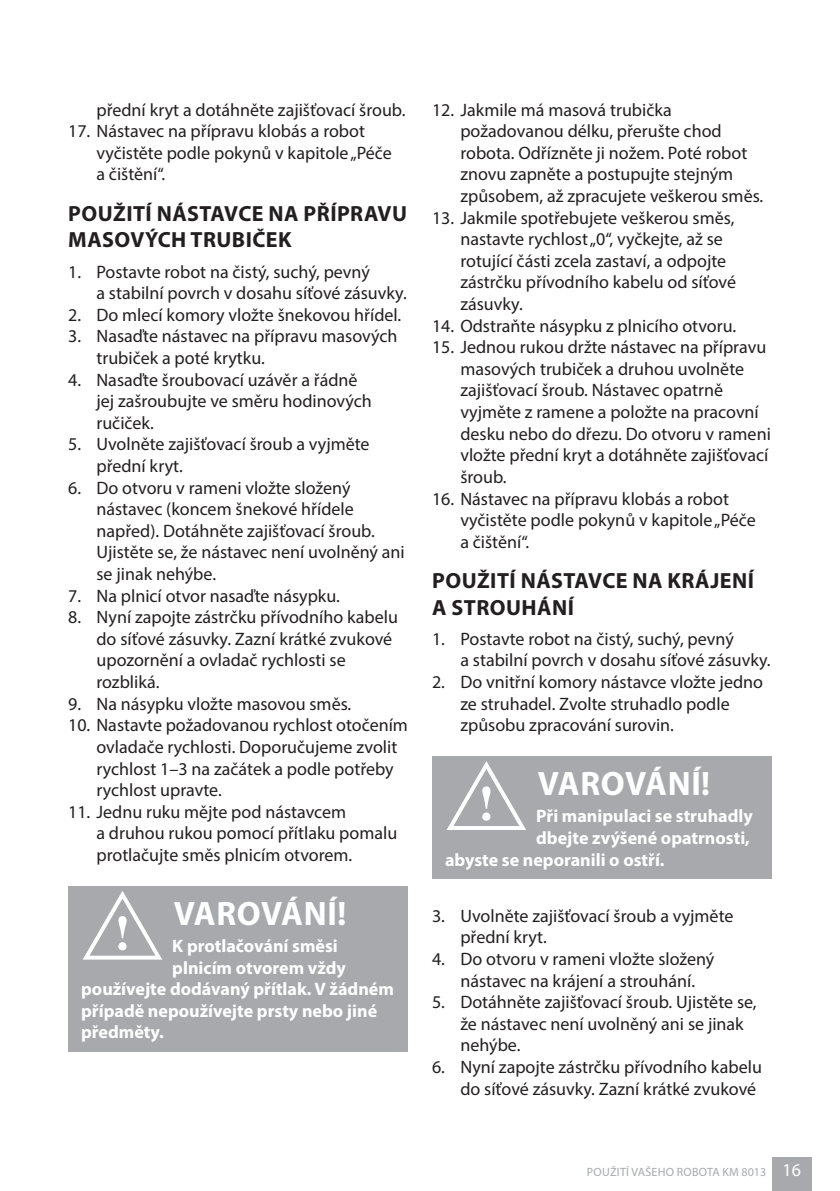
<style>
.page{position:relative;width:840px;height:1191px;background:#fff}
.page>*{position:absolute;margin:0;border:0;box-sizing:border-box;transform-origin:0 0}
.t1{font:700 34px "Myriad Pro";letter-spacing:.015em;color:#fff}
.t2{font:700 22px/26.4px "Myriad Pro";letter-spacing:.02em;color:#231f20}
.t3{font:18px/21.6px "Myriad Pro";color:#231f20}
.t4{font:700 18px "Myriad Pro";color:#fff}
.t5{font:12px "Myriad Pro";letter-spacing:.02em;color:#a7a9ac}
.s1{font-size:18px;color:#fff}
</style>
<div class="page">
<div style="left:771px;top:1157px;width:40px;height:34px;background:#a7a9ac"></div>
<div style="left:68px;top:886px;width:340px;height:165px;background:#a7a9ac"></div>
<svg style="left:83px;top:891px;width:79px;height:69px"></svg>
<div style="left:432px;top:756px;width:339px;height:122px;background:#a7a9ac"></div>
<svg style="left:446px;top:761px;width:80px;height:69px"></svg>
<p class="t3" style="left:96px;top:101px;width:310px">přední kryt a dotáhněte zajišťovací šroub.</p>
<p class="t3" style="left:96px;top:122px;width:297px;text-indent:-28px">17. Nástavec na přípravu klobás a robot vyčistěte podle pokynů v kapitole „Péče a čištění“.</p>
<p class="t2" style="left:68px;top:200px;width:340px">POUŽITÍ NÁSTAVCE NA PŘÍPRAVU<br>MASOVÝCH TRUBIČEK</p>
<p class="t3" style="left:96px;top:262px;width:311px;text-indent:-28px">1. Postavte robot na čistý, suchý, pevný<br>a stabilní povrch v dosahu síťové zásuvky.</p>
<p class="t3" style="left:68px;top:306px;width:334px">2. Do mlecí komory vložte šnekovou hřídel.</p>
<p class="t3" style="left:96px;top:327px;width:302px;text-indent:-28px">3. Nasaďte nástavec na přípravu masových trubiček a poté krytku.</p>
<p class="t3" style="left:96px;top:370px;width:277px;text-indent:-28px">4. Nasaďte šroubovací uzávěr a řádně jej zašroubujte ve směru hodinových ručiček.</p>
<p class="t3" style="left:96px;top:435px;width:274px;text-indent:-28px">5. Uvolněte zajišťovací šroub a vyjměte přední kryt.</p>
<p class="t3" style="left:96px;top:478px;width:309px;text-indent:-28px">6. Do otvoru v rameni vložte složený nástavec (koncem šnekové hřídele napřed). Dotáhněte zajišťovací šroub.<br>Ujistěte se, že nástavec není uvolněný ani se jinak nehýbe.</p>
<p class="t3" style="left:68px;top:586px;width:273px">7. Na plnicí otvor nasaďte násypku.</p>
<p class="t3" style="left:96px;top:608px;width:303px;text-indent:-28px">8. Nyní zapojte zástrčku přívodního kabelu do síťové zásuvky. Zazní krátké zvukové upozornění a ovladač rychlosti se rozbliká.</p>
<p class="t3" style="left:68px;top:694px;width:284px">9. Na násypku vložte masovou směs.</p>
<p class="t3" style="left:96px;top:716px;width:313px;text-indent:-28px">10. Nastavte požadovanou rychlost otočením ovladače rychlosti. Doporučujeme zvolit rychlost 1–3 na začátek a podle potřeby rychlost upravte.</p>
<p class="t3" style="left:96px;top:802px;width:302px;text-indent:-28px">11. Jednu ruku mějte pod nástavcem<br>a druhou rukou pomocí přítlaku pomalu protlačujte směs plnicím otvorem.</p>
<h1 class="t1" style="left:174px;top:893px;width:174px">VAROVÁNÍ!</h1>
<p class="t4" style="left:172px;top:935px;width:167px">K protlačování směsi</p>
<p class="t4" style="left:172px;top:956px;width:175px">plnicím otvorem vždy</p>
<p class="t4" style="left:81px;top:978px;width:314px">používejte dodávaný přítlak. V žádném</p>
<p class="t4" style="left:81px;top:1000px;width:297px">případě nepoužívejte prsty nebo jiné</p>
<p class="t4" style="left:81px;top:1021px;width:84px">předměty.</p>
<p class="t3" style="left:460px;top:101px;width:304px;text-indent:-28px">12. Jakmile má masová trubička požadovanou délku, přerušte chod robota. Odřízněte ji nožem. Poté robot znovu zapněte a postupujte stejným způsobem, až zpracujete veškerou směs.</p>
<p class="t3" style="left:460px;top:209px;width:277px;text-indent:-28px">13. Jakmile spotřebujete veškerou směs, nastavte rychlost „0“, vyčkejte, až se rotující části zcela zastaví, a odpojte zástrčku přívodního kabelu od síťové zásuvky.</p>
<p class="t3" style="left:432px;top:317px;width:305px">14. Odstraňte násypku z plnicího otvoru.</p>
<p class="t3" style="left:460px;top:338px;width:312px;text-indent:-28px">15. Jednou rukou držte nástavec na přípravu masových trubiček a druhou uvolněte zajišťovací šroub. Nástavec opatrně vyjměte z ramene a položte na pracovní desku nebo do dřezu. Do otvoru v rameni vložte přední kryt a dotáhněte zajišťovací šroub.</p>
<p class="t3" style="left:460px;top:489px;width:297px;text-indent:-28px">16. Nástavec na přípravu klobás a robot vyčistěte podle pokynů v kapitole „Péče a čištění“.</p>
<p class="t2" style="left:432px;top:567px;width:323px">POUŽITÍ NÁSTAVCE NA KRÁJENÍ<br>A STROUHÁNÍ</p>
<p class="t3" style="left:460px;top:630px;width:311px;text-indent:-28px">1. Postavte robot na čistý, suchý, pevný<br>a stabilní povrch v dosahu síťové zásuvky.</p>
<p class="t3" style="left:460px;top:673px;width:304px;text-indent:-28px">2. Do vnitřní komory nástavce vložte jedno ze struhadel. Zvolte struhadlo podle způsobu zpracování surovin.</p>
<h1 class="t1" style="left:537px;top:763px;width:174px">VAROVÁNÍ!</h1>
<p class="t4" style="left:536px;top:805px;width:218px">Při manipulaci se struhadly</p>
<p class="t4" style="left:536px;top:827px;width:215px">dbejte zvýšené opatrnosti,</p>
<p class="t4" style="left:445px;top:848px;width:221px">abyste se neporanili o ostří.</p>
<p class="t3" style="left:460px;top:906px;width:274px;text-indent:-28px">3. Uvolněte zajišťovací šroub a vyjměte přední kryt.</p>
<p class="t3" style="left:432px;top:950px;width:284px;text-align:center">4. Do otvoru v rameni vložte složený nástavec na krájení a strouhání.</p>
<p class="t3" style="left:460px;top:993px;width:297px;text-indent:-28px">5. Dotáhněte zajišťovací šroub. Ujistěte se, že nástavec není uvolněný ani se jinak nehýbe.</p>
<p class="t3" style="left:460px;top:1058px;width:303px;text-indent:-28px">6. Nyní zapojte zástrčku přívodního kabelu do síťové zásuvky. Zazní krátké zvukové</p>
<p class="t5" style="left:586px;top:1167px;width:215px">POUŽITÍ VAŠEHO ROBOTA KM 8013 <span class="s1">16</span></p>
</div>
